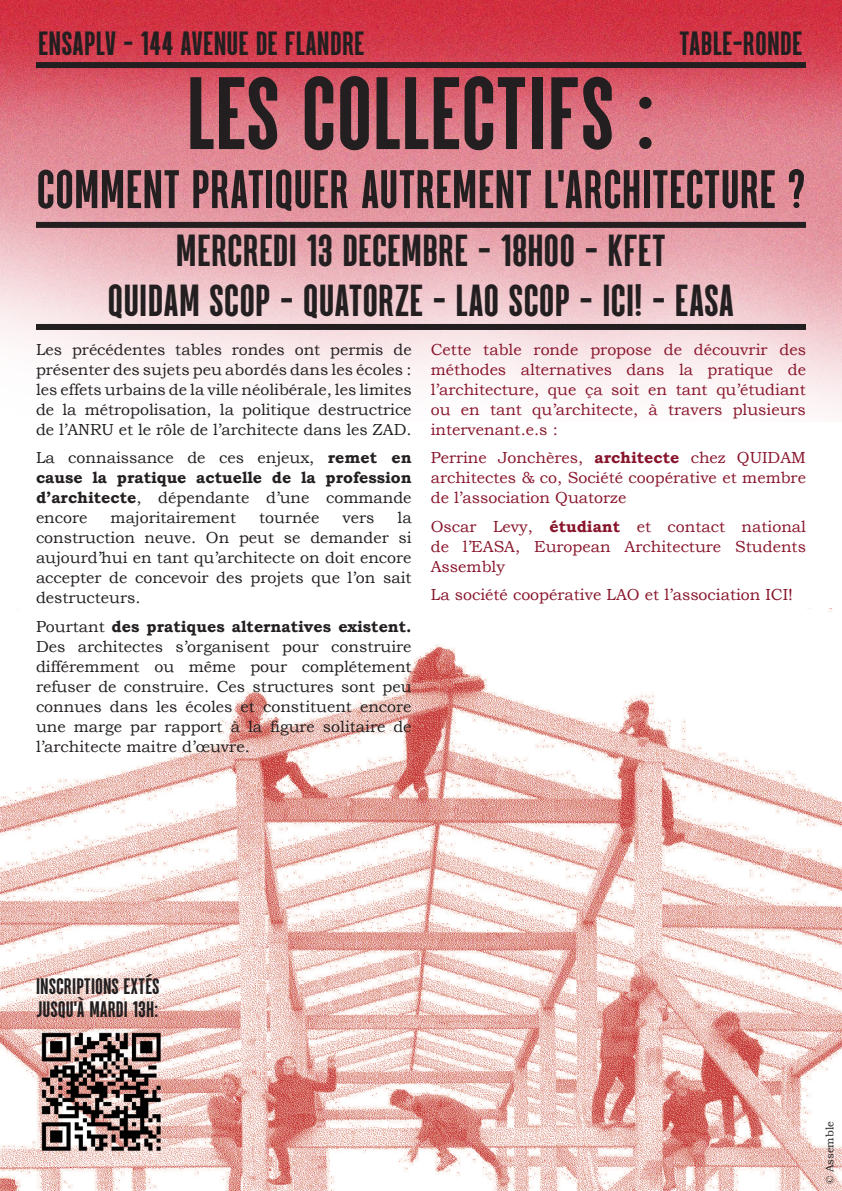
<style>
.page{position:relative;width:842px;height:1191px;background:#fff}
.page>*{position:absolute;margin:0;border:0;box-sizing:border-box;transform-origin:0 0}
.t1{font:900 110px "Parkson";color:#231f20}
.t2{font:900 58px "Parkson";color:#231f20}
.t3{font:900 48px/50px "Parkson";color:#231f20;text-align:center}
.t4{font:900 36px "Parkson";color:#231f20}
.t5{font:900 24px/23px "Parkson";color:#231f20}
.t6{font:16px/20px "Bookman Old Style";color:#231f20;text-align:justify}
.t7{font:16px/20px "Bookman Old Style";color:#88152b;text-align:justify}
.t8{font:11px "Bookman Old Style";color:#231f20}
.s1{font-weight:700}
</style>
<div class="page">
<img style="left:0;top:608px;width:842px;height:583px">
<img style="left:0;top:0;width:842px;height:413px">
<div style="left:36px;top:222px;width:770px;height:6px;background:#231f20"></div>
<div style="left:36px;top:324px;width:770px;height:6px;background:#231f20"></div>
<div style="left:36px;top:62px;width:770px;height:6px;background:#231f20"></div>
<img style="left:37px;top:1027px;width:127px;height:128px">
<h3 class="t4" style="left:38px;top:24px;width:328px">ENSAPLV - 144 AVENUE DE FLANDRE</h3>
<h3 class="t4" style="left:679px;top:24px;width:125px">TABLE-RONDE</h3>
<h1 class="t1" style="left:187px;top:55px;width:470px">LES COLLECTIFS :</h1>
<h2 class="t2" style="left:36px;top:158px;width:771px">COMMENT PRATIQUER AUTREMENT L’ARCHITECTURE ?</h2>
<h3 class="t3" style="left:108px;top:224px;width:628px">MERCREDI 13 DECEMBRE - 18H00 - KFET<br>QUIDAM SCOP - QUATORZE - LAO SCOP - ICI! - EASA</h3>
<p class="t6" style="left:36px;top:339px;width:377px">Les précédentes tables rondes ont permis de présenter des sujets peu abordés dans les écoles : les effets urbains de la ville néolibérale, les limites de la métropolisation, la politique destructrice de l’ANRU et le rôle de l’architecte dans les ZAD.</p>
<p class="t6" style="left:36px;top:448px;width:377px">La connaissance de ces enjeux, <span class="s1">remet en cause la pratique actuelle de la profession d’architecte</span>, dépendante d’une commande encore</p>
<p class="t6" style="left:36px;top:508px;width:377px;text-indent:362px">la construction neuve. On peut se demander si aujourd’hui en tant qu’architecte on doit encore accepter de concevoir des projets que l’on sait destructeurs.</p>
<p class="t6" style="left:36px;top:616px;width:377px">Pourtant <span class="s1">des pratiques alternatives existent.<br></span>Des architectes s’organisent pour construire différemment ou même pour complétement refuser de construire. Ces structures sont peu connues dans les écoles et constituent encore une marge par rapport à la figure solitaire de l’architecte maitre d’œuvre.</p>
<p class="t6" style="left:111px;top:508px;width:127px">majoritairement</p>
<p class="t6" style="left:259px;top:508px;width:62px">tournée</p>
<p class="t6" style="left:342px;top:508px;width:34px">vers</p>
<p class="t7" style="left:431px;top:339px;width:377px">Cette table ronde propose de découvrir des méthodes alternatives dans la pratique de l’architecture, que ça soit en tant qu’étudiant ou en tant qu’architecte, à travers plusieurs intervenant.e.s :</p>
<p class="t7" style="left:431px;top:448px;width:377px">Perrine Jonchères, <span class="s1">architecte</span> chez QUIDAM architectes &amp; co, Société coopérative et membre de l’association Quatorze</p>
<p class="t7" style="left:431px;top:516px;width:377px">Oscar Levy, <span class="s1">étudiant</span> et contact national de l’EASA, European Architecture Students Assembly</p>
<p class="t7" style="left:431px;top:585px;width:364px">La société coopérative LAO et l’association ICI!</p>
<h3 class="t5" style="left:36px;top:974px;width:125px">INSCRIPTIONS EXTÉS<br>JUSQU’À MARDI 13H:</h3>
<p class="t8" style="left:822px;top:1183px;width:64px;rotate:-90deg">© Assemble</p>
</div>
